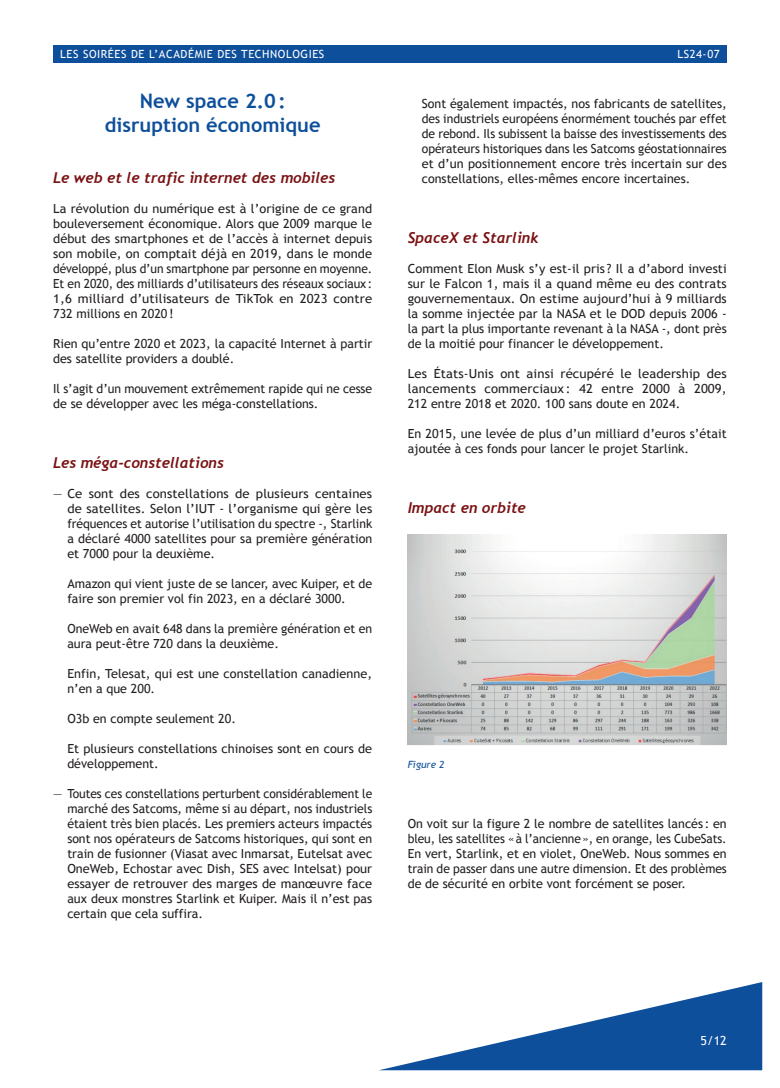
<style>
.page{position:relative;width:780px;height:1088px;background:#fff}
.page>*{position:absolute;margin:0;border:0;box-sizing:border-box;transform-origin:0 0}
.t1{font:700 20px/24px "Trebuchet MS";color:#0e4f9b;text-align:center}
.t2{font:italic 700 15px "Trebuchet";color:#7a1113}
.t3{font:12.5px/15px "Trebuchet MS";color:#231f20}
.t4{font:12.5px/15px "Trebuchet MS";color:#231f20;text-align:justify;scale:1.05 1}
.t5{font:12.5px "Trebuchet MS";color:#fff}
.t6{font:11.25px "Trebuchet MS";letter-spacing:.05em;color:#fff}
.t7{font:italic 10px "Trebuchet MS";color:#0e4f9b}
</style>
<div class="page">
<svg style="left:380px;top:982px;width:382px;height:88px"></svg>
<div style="left:53px;top:45px;width:673px;height:18px;background:#0e4f9b"></div>
<img style="left:407px;top:534px;width:319px;height:211px">
<p class="t6" style="left:60px;top:47px;width:265px">LES SOIRÉES DE L’ACADÉMIE DES TECHNOLOGIES</p>
<p class="t6" style="left:677px;top:47px;width:44px">LS24-07</p>
<h1 class="t1" style="left:105px;top:89px;width:217px">New space 2.0: disruption économique</h1>
<p class="t2" style="left:53px;top:168px;width:284px">Le web et le trafic internet des mobiles</p>
<p class="t3" style="left:53px;top:201px;width:320px;text-align:justify">La révolution du numérique est à l’origine de ce grand bouleversement économique. Alors que 2009 marque le début des smartphones et de l’accès à internet depuis son mobile, on comptait déjà en 2019, dans le monde développé, plus d’un smartphone par personne en moyenne.<br>Et en 2020, des milliards d’utilisateurs des réseaux sociaux:<br>1,6 milliard d’utilisateurs de TikTok en 2023 contre 732 millions en 2020!</p>
<p class="t3" style="left:53px;top:336px;width:320px">Rien qu’entre 2020 et 2023, la capacité Internet à partir des satellite providers a doublé.</p>
<p class="t3" style="left:53px;top:381px;width:320px">Il s’agit d’un mouvement extrêmement rapide qui ne cesse de se développer avec les méga-constellations.</p>
<p class="t3" style="left:422px;top:96px;width:306px;text-align:justify">Sont également impactés, nos fabricants de satellites, des industriels européens énormément touchés par effet de rebond. Ils subissent la baisse des investissements des opérateurs historiques dans les Satcoms géostationnaires et d’un positionnement encore très incertain sur des constellations, elles-mêmes encore incertaines.</p>
<p class="t2" style="left:407px;top:228px;width:132px">SpaceX et Starlink</p>
<p class="t3" style="left:407px;top:261px;width:320px;text-align:justify">Comment Elon Musk s’y est-il pris ? Il a d’abord investi sur le Falcon 1, mais il a quand même eu des contrats gouvernementaux. On estime aujourd’hui à 9 milliards la somme injectée par la NASA et le DOD depuis 2006 - la part la plus importante revenant à la NASA -, dont près de la moitié pour financer le développement.</p>
<p class="t4" style="left:407px;top:366px;width:305px">Les États-Unis ont ainsi récupéré le leadership des lancements commerciaux : 42 entre 2000 à 2009, 212 entre 2018 et 2020. 100 sans doute en 2024.</p>
<p class="t3" style="left:407px;top:426px;width:320px">En 2015, une levée de plus d’un milliard d’euros s’était ajoutée à ces fonds pour lancer le projet Starlink.</p>
<p class="t2" style="left:53px;top:453px;width:172px">Les méga-constellations</p>
<p class="t3" style="left:67px;top:486px;width:306px;text-align:justify;text-indent:-14px">— Ce sont des constellations de plusieurs centaines de satellites. Selon l’IUT - l’organisme qui gère les fréquences et autorise l’utilisation du spectre -, Starlink a déclaré 4000 satellites pour sa première génération et 7000 pour la deuxième.</p>
<p class="t3" style="left:67px;top:576px;width:306px">Amazon qui vient juste de se lancer, avec Kuiper, et de faire son premier vol fin 2023, en a déclaré 3000.</p>
<p class="t3" style="left:67px;top:621px;width:306px">OneWeb en avait 648 dans la première génération et en aura peut-être 720 dans la deuxième.</p>
<p class="t3" style="left:67px;top:666px;width:306px">Enfin, Telesat, qui est une constellation canadienne, n’en a que 200.</p>
<p class="t3" style="left:67px;top:711px;width:170px">O3b en compte seulement 20.</p>
<p class="t3" style="left:67px;top:741px;width:306px">Et plusieurs constellations chinoises sont en cours de développement.</p>
<p class="t3" style="left:67px;top:786px;width:306px;text-align:justify;text-indent:-14px">— Toutes ces constellations perturbent considérablement le marché des Satcoms, même si au départ, nos industriels étaient très bien placés. Les premiers acteurs impactés sont nos opérateurs de Satcoms historiques, qui sont en train de fusionner (Viasat avec Inmarsat, Eutelsat avec OneWeb, Echostar avec Dish, SES avec Intelsat) pour essayer de retrouver des marges de manœuvre face aux deux monstres Starlink et Kuiper. Mais il n’est pas certain que cela suffira.</p>
<p class="t2" style="left:407px;top:498px;width:120px">Impact en orbite</p>
<p class="t7" style="left:407px;top:758px;width:38px">Figure 2</p>
<p class="t3" style="left:407px;top:816px;width:320px;text-align:justify">On voit sur la figure 2 le nombre de satellites lancés : en bleu, les satellites «à l’ancienne», en orange, les CubeSats.<br>En vert, Starlink, et en violet, OneWeb. Nous sommes en train de passer dans une autre dimension. Et des problèmes de de sécurité en orbite vont forcément se poser.</p>
<p class="t5" style="left:700px;top:1033px;width:28px">5/12</p>
</div>
